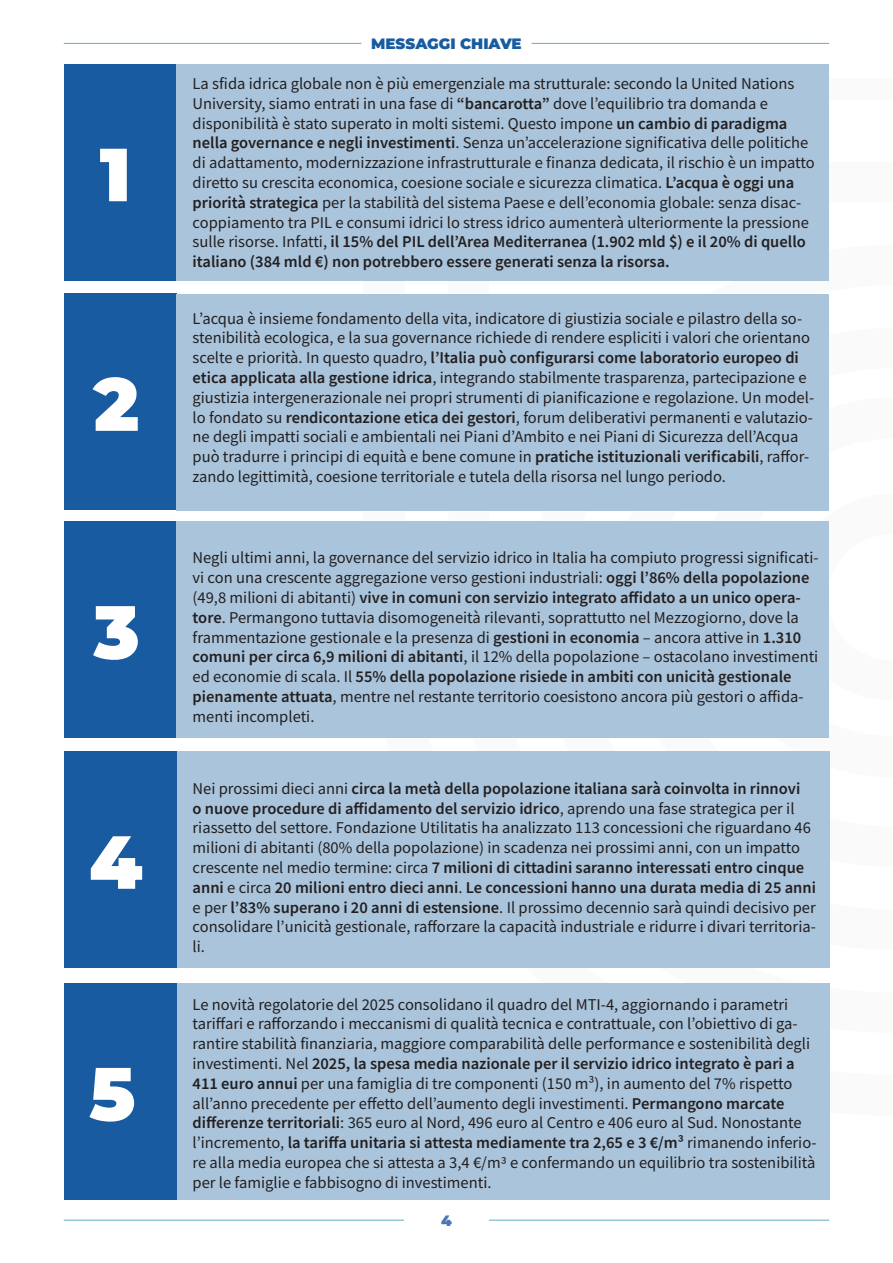
<style>
.page{position:relative;width:893px;height:1263px;background:#fff}
.page>*{position:absolute;margin:0;border:0;box-sizing:border-box;transform-origin:0 0}
.t1{font:100 75px "Montserrat";color:#fff}
.t2{font:16.5px/19.8px "Source Sans Pro";color:#231f20}
.t3{font:100 15px "Montserrat";color:#185ba0}
.t4{font:100 15px "Montserrat";color:#4875b3}
.s1{font-weight:600}
</style>
<div class="page">
<hr style="left:64px;top:1220px;width:340px;height:1px;background:#64acc1">
<hr style="left:489px;top:1220px;width:340px;height:1px;background:#64acc1">
<div style="left:64px;top:64px;width:113px;height:217px;background:#185ba0"></div>
<div style="left:64px;top:293px;width:113px;height:217px;background:#185ba0"></div>
<div style="left:64px;top:521px;width:113px;height:217px;background:#185ba0"></div>
<div style="left:64px;top:751px;width:113px;height:217px;background:#185ba0"></div>
<div style="left:64px;top:983px;width:113px;height:217px;background:#185ba0"></div>
<div style="left:176px;top:64px;width:653px;height:217px;background:#aac4db"></div>
<div style="left:176px;top:294px;width:653px;height:216px;background:#aac4db"></div>
<div style="left:176px;top:521px;width:653px;height:217px;background:#aac4db"></div>
<div style="left:177px;top:751px;width:652px;height:216px;background:#aac4db"></div>
<div style="left:177px;top:983px;width:652px;height:217px;background:#aac4db"></div>
<hr style="left:64px;top:43px;width:297px;height:1px;background:#64acc1">
<hr style="left:531px;top:43px;width:298px;height:1px;background:#64acc1">
<h1 class="t1" style="left:100px;top:125px;width:33px">1</h1>
<h1 class="t1" style="left:94px;top:354px;width:47px">2</h1>
<h1 class="t1" style="left:94px;top:582px;width:48px">3</h1>
<h1 class="t1" style="left:89px;top:812px;width:55px">4</h1>
<h1 class="t1" style="left:89px;top:1044px;width:48px">5</h1>
<p class="t3" style="left:371px;top:34px;width:152px">MESSAGGI CHIAVE</p>
<p class="t2" style="left:193px;top:73px;width:624px">La sfida idrica globale non è più emergenziale ma strutturale: secondo la United Nations University, siamo entrati in una fase di <span class="s1">“bancarotta”</span> dove l’equilibrio tra domanda e disponibilità è stato superato in molti sistemi. Questo impone <span class="s1">un cambio di paradigma nella governance e negli investimenti</span>. Senza un’accelerazione significativa delle politiche di adattamento, modernizzazione infrastrutturale e finanza dedicata, il rischio è un impatto diretto su crescita economica, coesione sociale e sicurezza climatica. <span class="s1">L’acqua è oggi una priorità strategica</span> per la stabilità del sistema Paese e dell’economia globale: senza disac&shy;coppiamento tra PIL e consumi idrici lo stress idrico aumenterà ulteriormente la pressione sulle risorse. Infatti, <span class="s1">il 15% del PIL dell’Area Mediterranea (1.902 mld $) e il 20% di quello italiano (384 mld €) non potrebbero essere generati senza la risorsa.</span></p>
<p class="t2" style="left:193px;top:308px;width:623px">L’acqua è insieme fondamento della vita, indicatore di giustizia sociale e pilastro della so&shy;stenibilità ecologica, e la sua governance richiede di rendere espliciti i valori che orientano scelte e priorità. In questo quadro, <span class="s1">l’Italia può configurarsi come laboratorio europeo di etica applicata alla gestione idrica</span>, integrando stabilmente trasparenza, partecipazione e giustizia intergenerazionale nei propri strumenti di pianificazione e regolazione. Un model&shy;lo fondato su <span class="s1">rendicontazione etica dei gestori</span>, forum deliberativi permanenti e valutazio&shy;ne degli impatti sociali e ambientali nei Piani d’Ambito e nei Piani di Sicurezza dell’Acqua può tradurre i principi di equità e bene comune in <span class="s1">pratiche istituzionali verificabili</span>, raffor&shy;zando legittimità, coesione territoriale e tutela della risorsa nel lungo periodo.</p>
<p class="t2" style="left:193px;top:548px;width:627px">Negli ultimi anni, la governance del servizio idrico in Italia ha compiuto progressi significati&shy;vi con una crescente aggregazione verso gestioni industriali: <span class="s1">oggi l’86% della popolazione </span>(49,8 milioni di abitanti) <span class="s1">vive in comuni con servizio integrato affidato a un unico opera&shy;tore</span>. Permangono tuttavia disomogeneità rilevanti, soprattutto nel Mezzogiorno, dove la frammentazione gestionale e la presenza di <span class="s1">gestioni in economia</span> – ancora attive in <span class="s1">1.310 comuni per circa 6,9 milioni di abitanti</span>, il 12% della popolazione – ostacolano investimenti ed economie di scala. Il <span class="s1">55% della popolazione risiede in ambiti con unicità gestionale pienamente attuata</span>, mentre nel restante territorio coesistono ancora più gestori o affida&shy;menti incompleti.</p>
<p class="t2" style="left:193px;top:778px;width:625px">Nei prossimi dieci anni <span class="s1">circa la metà della popolazione italiana sarà coinvolta in rinnovi<br>o nuove procedure di affidamento del servizio idrico</span>, aprendo una fase strategica per il riassetto del settore. Fondazione Utilitatis ha analizzato 113 concessioni che riguardano 46 milioni di abitanti (80% della popolazione) in scadenza nei prossimi anni, con un impatto crescente nel medio termine: circa <span class="s1">7 milioni di cittadini saranno interessati entro cinque anni</span> e circa <span class="s1">20 milioni entro dieci anni</span>. <span class="s1">Le concessioni hanno una durata media di 25 anni </span>e per <span class="s1">l’83% superano i 20 anni di estensione</span>. Il prossimo decennio sarà quindi decisivo per consolidare l’unicità gestionale, rafforzare la capacità industriale e ridurre i divari territoria&shy;li.</p>
<p class="t2" style="left:193px;top:994px;width:625px">Le novità regolatorie del 2025 consolidano il quadro del MTI-4, aggiornando i parametri tariffari e rafforzando i meccanismi di qualità tecnica e contrattuale, con l’obiettivo di ga&shy;rantire stabilità finanziaria, maggiore comparabilità delle performance e sostenibilità degli investimenti. Nel <span class="s1">2025, la spesa media nazionale per il servizio idrico integrato è pari a 411 euro annui</span> per una famiglia di tre componenti (150 m³), in aumento del 7% rispetto all’anno precedente per effetto dell’aumento degli investimenti. <span class="s1">Permangono marcate differenze territoriali</span>: 365 euro al Nord, 496 euro al Centro e 406 euro al Sud. Nonostante l’incremento, <span class="s1">la tariffa unitaria si attesta mediamente tra 2,65 e 3 €/m³</span> rimanendo inferio&shy;re alla media europea che si attesta a 3,4 €/m3 e confermando un equilibrio tra sostenibilità per le famiglie e fabbisogno di investimenti.</p>
<p class="t4" style="left:441px;top:1210px;width:12px">4</p>
</div>
